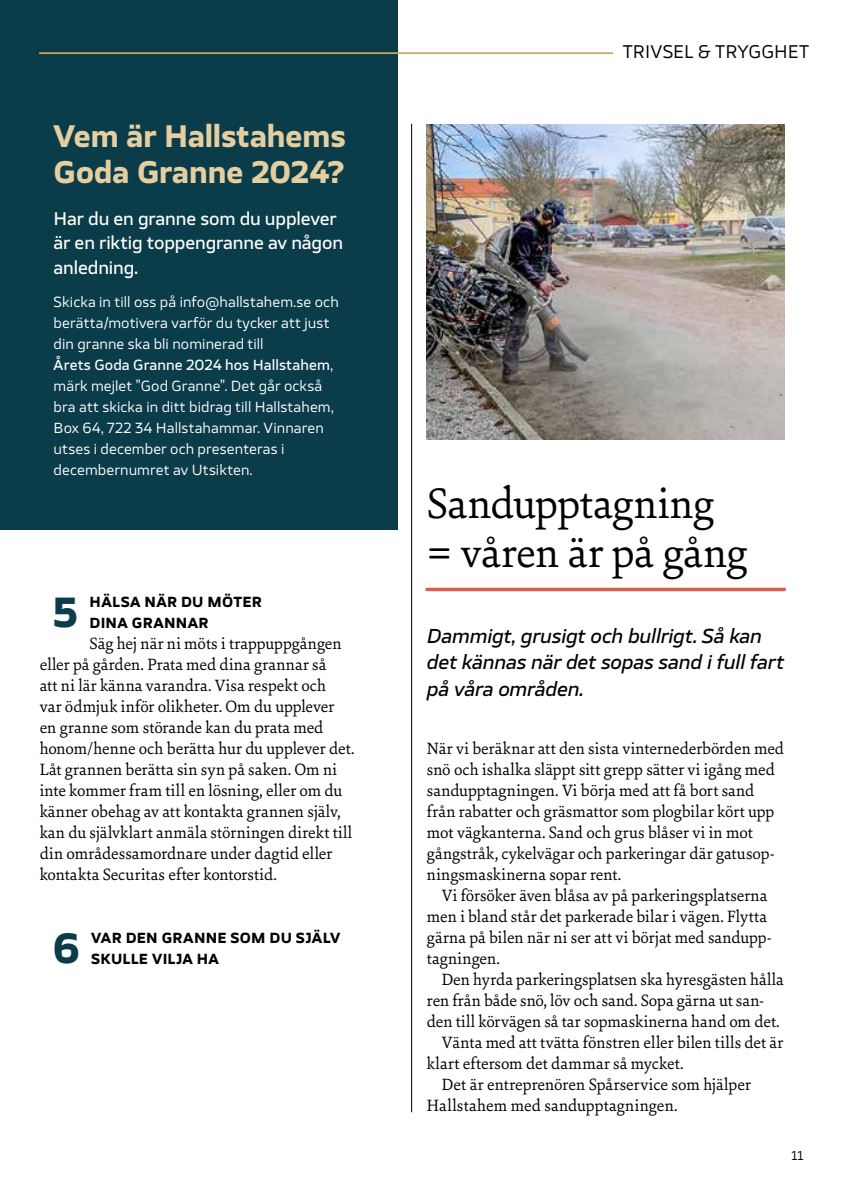
<style>
.page{position:relative;width:844px;height:1191px;background:#fff}
.page>*{position:absolute;margin:0;border:0;box-sizing:border-box;transform-origin:0 0}
.t1{font:45.5px/49px "Sina Nova";letter-spacing:-.01em;color:#000}
.t2{font:700 40.25px "TT Severs";color:#0b3c4a}
.t3{font:700 29.75px/35.7px "TT Severs";letter-spacing:-.01em;color:#e5cfa1}
.t4{font:italic 500 19.25px/26.2px "TT Severs";letter-spacing:-.01em;color:#000}
.t5{font:17.5px/21px "Sina Nova";letter-spacing:.005em;color:#000}
.t6{font:500 17.5px/24.5px "TT Severs";letter-spacing:-.01em;color:#fff}
.t7{font:17.5px "TT Severs";letter-spacing:-.005em;color:#000}
.t8{font:14px/21px "TT Severs";letter-spacing:.005em;color:#fff}
.t9{font:700 14px/21px "TT Severs";letter-spacing:.015em;color:#000}
.t10{font:12.25px "TT Severs";color:#000}
.s1{font-weight:500}
</style>
<div class="page">
<div style="left:0;top:0;width:397px;height:529px;background:#0b3c4a"></div>
<hr style="left:40px;top:52px;width:572px;height:2px;background:#caa760">
<img style="left:427px;top:124px;width:357px;height:315px">
<svg style="left:427px;top:587px;width:357px;height:4px"></svg>
<hr style="left:411px;top:124px;width:1px;height:988px;background:#000">
<h3 class="t3" style="left:54px;top:118px;width:294px">Vem är Hallstahems<br>Goda Granne 2024?</h3>
<p class="t6" style="left:54px;top:206px;width:291px">Har du en granne som du upplever är en riktig toppengranne av någon anledning.</p>
<p class="t8" style="left:54px;top:291px;width:286px">Skicka in till oss på info@hallstahem.se och berätta/motivera varför du tycker att just din granne ska bli nominerad till<br><span class="s1">Årets Goda Granne 2024 hos Hallstahem</span>, märk mejlet ”God Granne”. Det går också bra att skicka in ditt bidrag till Hallstahem, Box 64, 722 34 Hallstahammar. Vinnaren utses i december och presenteras i decembernumret av Utsikten.</p>
<h2 class="t2" style="left:52px;top:585px;width:28px">5</h2>
<p class="t9" style="left:90px;top:591px;width:174px">HÄLSA NÄR DU MÖTER<br>DINA GRANNAR</p>
<p class="t5" style="left:40px;top:632px;width:316px;text-indent:50px">Säg hej när ni möts i trappuppgången eller på gården. Prata med dina grannar så<br>att ni lär känna varandra. Visa respekt och<br>var ödmjuk inför olikheter. Om du upplever en granne som störande kan du prata med honom/henne och berätta hur du upplever det.<br>Låt grannen berätta sin syn på saken. Om ni inte kommer fram till en lösning, eller om du känner obehag av att kontakta grannen själv, kan du självklart anmäla störningen direkt till din områdessamordnare under dagtid eller kontakta Securitas efter kontorstid.</p>
<h2 class="t2" style="left:52px;top:921px;width:29px">6</h2>
<p class="t9" style="left:91px;top:927px;width:250px">VAR DEN GRANNE SOM DU SJÄLV<br>SKULLE VILJA HA</p>
<p class="t7" style="left:622px;top:40px;width:188px">TRIVSEL &amp; TRYGGHET</p>
<h1 class="t1" style="left:427px;top:477px;width:322px">Sandupptagning = våren är på gång</h1>
<p class="t4" style="left:427px;top:622px;width:359px">Dammigt, grusigt och bullrigt. Så kan det kännas när det sopas sand i full fart på våra områden.</p>
<p class="t5" style="left:427px;top:737px;width:358px">När vi beräknar att den sista vinternederbörden med snö och ishalka släppt sitt grepp sätter vi igång med sandupptagningen. Vi börja med att få bort sand från rabatter och gräsmattor som plogbilar kört upp mot vägkanterna. Sand och grus blåser vi in mot gångstråk, cykelvägar och parkeringar där gatusop&shy;ningsmaskinerna sopar rent.</p>
<p class="t5" style="left:427px;top:884px;width:346px;text-indent:15px">Vi försöker även blåsa av på parkeringsplatserna men i bland står det parkerade bilar i vägen. Flytta gärna på bilen när ni ser att vi börjat med sandupp&shy;tagningen.</p>
<p class="t5" style="left:441px;top:968px;width:343px">Den hyrda parkeringsplatsen ska hyresgästen hålla</p>
<p class="t5" style="left:427px;top:989px;width:338px">ren från både snö, löv och sand. Sopa gärna ut san-</p>
<p class="t5" style="left:427px;top:1010px;width:354px">den till körvägen så tar sopmaskinerna hand om det.</p>
<p class="t5" style="left:441px;top:1031px;width:343px">Vänta med att tvätta fönstren eller bilen tills det är</p>
<p class="t5" style="left:427px;top:1052px;width:258px">klart eftersom det dammar så mycket.</p>
<p class="t5" style="left:441px;top:1073px;width:310px">Det är entreprenören Spårservice som hjälper</p>
<p class="t5" style="left:427px;top:1094px;width:252px">Hallstahem med sandupptagningen.</p>
<p class="t10" style="left:791px;top:1147px;width:13px">11</p>
</div>
